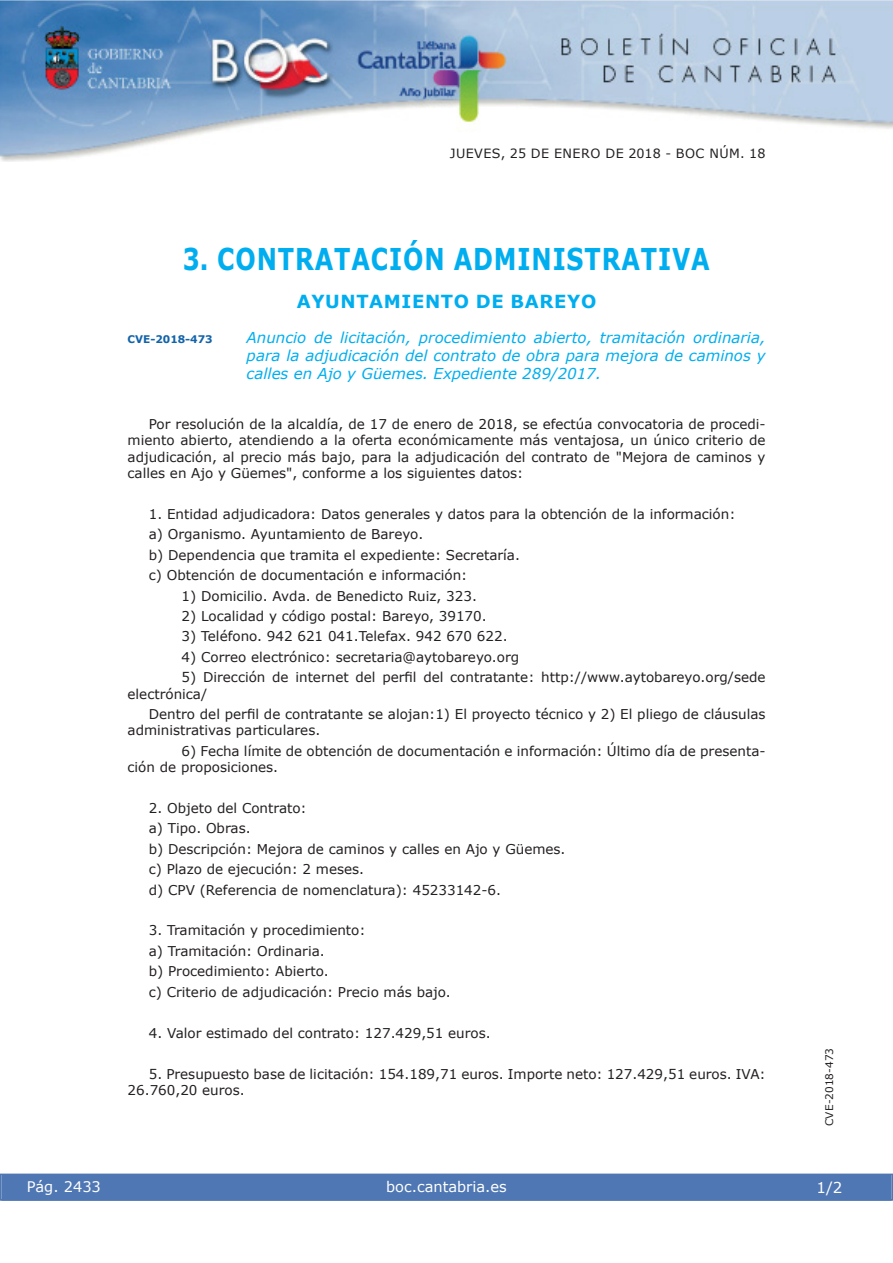
<style>
.page{position:relative;width:893px;height:1263px;background:#fff}
.page>*{position:absolute;margin:0;border:0;box-sizing:border-box;transform-origin:0 0}
.t1{font:700 30px "Verdana";letter-spacing:.035em;color:#00aeef;scale:.8 1}
.t2{font:700 18px "Verdana";letter-spacing:.035em;color:#00aeef}
.t3{font:italic 15px/18px "Verdana";color:#00aeef;text-align:justify}
.t4{font:15px "Verdana";color:#fff}
.t5{font:14.55px "Verdana";color:#fff}
.t6{font:13.5px/20.4px "Verdana";color:#231f20}
.t7{font:12.75px "Verdana";letter-spacing:.035em;color:#231f20}
.t8{font:10.5px "Verdana";color:#231f20}
.t9{font:700 10.5px "Verdana";color:#1263a9}
</style>
<div class="page">
<img style="left:0;top:0;width:893px;height:161px">
<div style="left:1px;top:1174px;width:890px;height:27px;background:#4f77b3"></div>
<div style="left:0;top:1174px;width:893px;height:27px;border:1px solid #4f77b3"></div>
<p class="t7" style="left:450px;top:145px;width:317px">JUEVES, 25 DE ENERO DE 2018 - BOC NÚM. 18</p>
<h1 class="t1" style="left:183px;top:240px;width:660px">3. CONTRATACIÓN ADMINISTRATIVA</h1>
<h2 class="t2" style="left:297px;top:290px;width:301px">AYUNTAMIENTO DE BAREYO</h2>
<p class="t9" style="left:128px;top:332px;width:87px">CVE-2018-473</p>
<p class="t3" style="left:247px;top:328px;width:520px">Anuncio de licitación, procedimiento abierto, tramitación ordinaria, para la adjudicación del contrato de obra para mejora de caminos y calles en Ajo y Güemes. Expediente 289/2017.</p>
<p class="t6" style="left:128px;top:416px;width:639px;line-height:16.2px;text-align:justify;text-indent:21px">Por resolución de la alcaldía, de 17 de enero de 2018, se efectúa convocatoria de procedi&shy;miento abierto, atendiendo a la oferta económicamente más ventajosa, un único criterio de adjudicación, al precio más bajo, para la adjudicación del contrato de "Mejora de caminos y calles en Ajo y Güemes", conforme a los siguientes datos:</p>
<p class="t6" style="left:149px;top:503px;width:588px">1. Entidad adjudicadora: Datos generales y datos para la obtención de la información: a) Organismo. Ayuntamiento de Bareyo.<br>b) Dependencia que tramita el expediente: Secretaría.<br>c) Obtención de documentación e información:</p>
<p class="t6" style="left:182px;top:585px;width:297px">1) Domicilio. Avda. de Benedicto Ruiz, 323.</p>
<p class="t6" style="left:182px;top:605px;width:307px">2) Localidad y código postal: Bareyo, 39170.</p>
<p class="t6" style="left:182px;top:626px;width:327px">3) Teléfono. 942 621 041.Telefax. 942 670 622.</p>
<p class="t6" style="left:182px;top:646px;width:339px">4) Correo electrónico: secretaria@aytobareyo.org</p>
<p class="t6" style="left:128px;top:669px;width:639px;line-height:16.2px;text-indent:54px">5) Dirección de internet del perfil del contratante: http://www.aytobareyo.org/sede electrónica/</p>
<p class="t6" style="left:128px;top:706px;width:639px;line-height:16.2px;text-indent:21px">Dentro del perfil de contratante se alojan:1) El proyecto técnico y 2) El pliego de cláusulas administrativas particulares.</p>
<p class="t6" style="left:128px;top:742px;width:639px;line-height:16.2px;text-indent:54px">6) Fecha límite de obtención de documentación e información: Último día de presenta&shy;ción de proposiciones.</p>
<p class="t6" style="left:149px;top:797px;width:418px">2. Objeto del Contrato:<br>a) Tipo. Obras.<br>b) Descripción: Mejora de caminos y calles en Ajo y Güemes. c) Plazo de ejecución: 2 meses.<br>d) CPV (Referencia de nomenclatura): 45233142-6.</p>
<p class="t6" style="left:149px;top:920px;width:303px">3. Tramitación y procedimiento:<br>a) Tramitación: Ordinaria.<br>b) Procedimiento: Abierto.<br>c) Criterio de adjudicación: Precio más bajo.</p>
<p class="t6" style="left:149px;top:1022px;width:343px">4. Valor estimado del contrato: 127.429,51 euros.</p>
<p class="t6" style="left:128px;top:1065px;width:640px;line-height:16.2px;text-indent:21px">5. Presupuesto base de licitación: 154.189,71 euros. Importe neto: 127.429,51 euros. IVA:<br>26.760,20 euros.</p>
<p class="t5" style="left:27px;top:1177px;width:76px">Pág. 2433</p>
<p class="t5" style="left:386px;top:1178px;width:122px">boc.cantabria.es</p>
<p class="t8" style="left:823px;top:1126px;width:80px;rotate:-90deg">CVE-2018-473</p>
<p class="t4" style="left:816px;top:1178px;width:27px">1/2</p>
</div>
